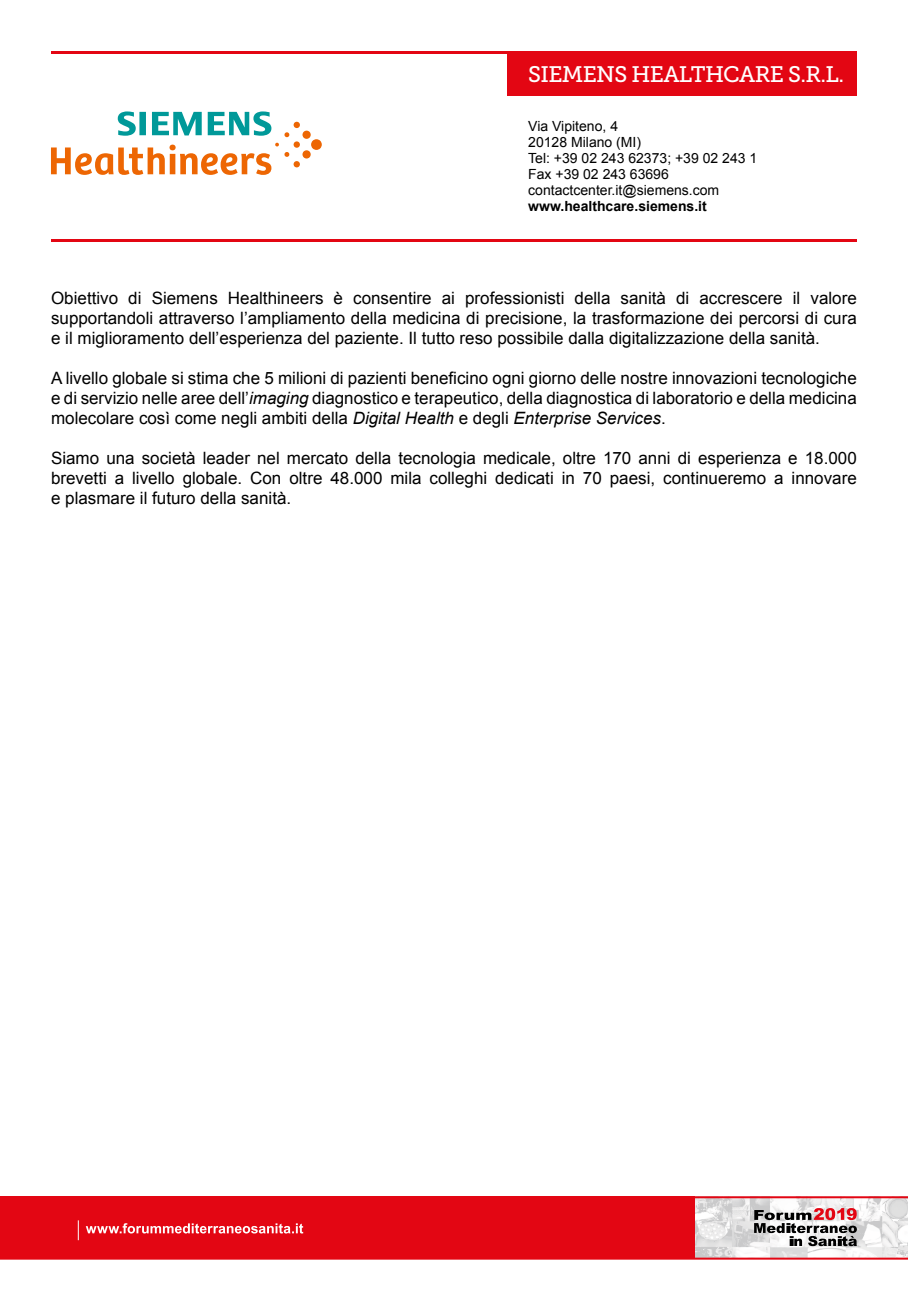
<style>
.page{position:relative;width:908px;height:1304px;background:#fff}
.page>*{position:absolute;margin:0;border:0;box-sizing:border-box;transform-origin:0 0}
.t1{font:22.4px "Museo Slab 500";letter-spacing:-.03em;color:#fff}
.t2{font:17px/20px "Arial";color:#000;text-align:justify}
.t3{font:14px/16px "Arial";color:#000}
.t4{font:700 14px "Arial";color:#000}
.s1{font-style:italic}
</style>
<div class="page">
<img style="left:693px;top:1198px;width:214px;height:60px">
<div style="left:0;top:1196px;width:693px;height:63px;background:#e30613"></div>
<hr style="left:0;top:1196px;width:907px;height:2px;background:#e30613">
<hr style="left:0;top:1258px;width:907px;height:2px;background:#e30613">
<svg style="left:86px;top:1223px;width:217px;height:10px"></svg>
<svg style="left:78px;top:1220px;width:1px;height:20px"></svg>
<svg style="left:753px;top:1208px;width:103px;height:38px"></svg>
<hr style="left:51px;top:240px;width:805px;height:2px;background:#e30613">
<div style="left:507px;top:51px;width:349px;height:45px;background:#e30613"></div>
<hr style="left:51px;top:51px;width:805px;height:2px;background:#e30613">
<svg style="left:51px;top:111px;width:270px;height:64px"></svg>
<h1 class="t1" style="left:528px;top:62px;width:317px">SIEMENS HEALTHCARE S.R.L.</h1>
<p class="t3" style="left:528px;top:118px;width:230px">Via Vipiteno, 4<br>20128 Milano (MI)<br>Tel: +39 02 243 62373; +39 02 243 1<br>Fax +39 02 243 63696 contactcenter.it@siemens.com</p>
<p class="t4" style="left:528px;top:197px;width:180px">www.healthcare.siemens.it</p>
<p class="t2" style="left:51px;top:289px;width:807px">Obiettivo di Siemens Healthineers è consentire ai professionisti della sanità di accrescere il valore supportandoli attraverso l’ampliamento della medicina di precisione, la trasformazione dei percorsi di cura e il miglioramento dell’esperienza del paziente. Il tutto reso possibile dalla digitalizzazione della sanità.</p>
<p class="t2" style="left:51px;top:369px;width:807px">A livello globale si stima che 5 milioni di pazienti beneficino ogni giorno delle nostre innovazioni tecnologiche e di servizio nelle aree dell’<span class="s1">imaging</span> diagnostico e terapeutico, della diagnostica di laboratorio e della medicina molecolare così come negli ambiti della <span class="s1">Digital Health</span> e degli <span class="s1">Enterprise Services</span>.</p>
<p class="t2" style="left:51px;top:449px;width:807px">Siamo una società leader nel mercato della tecnologia medicale, oltre 170 anni di esperienza e 18.000 brevetti a livello globale. Con oltre 48.000 mila colleghi dedicati in 70 paesi, continueremo a innovare e plasmare il futuro della sanità.</p>
</div>
